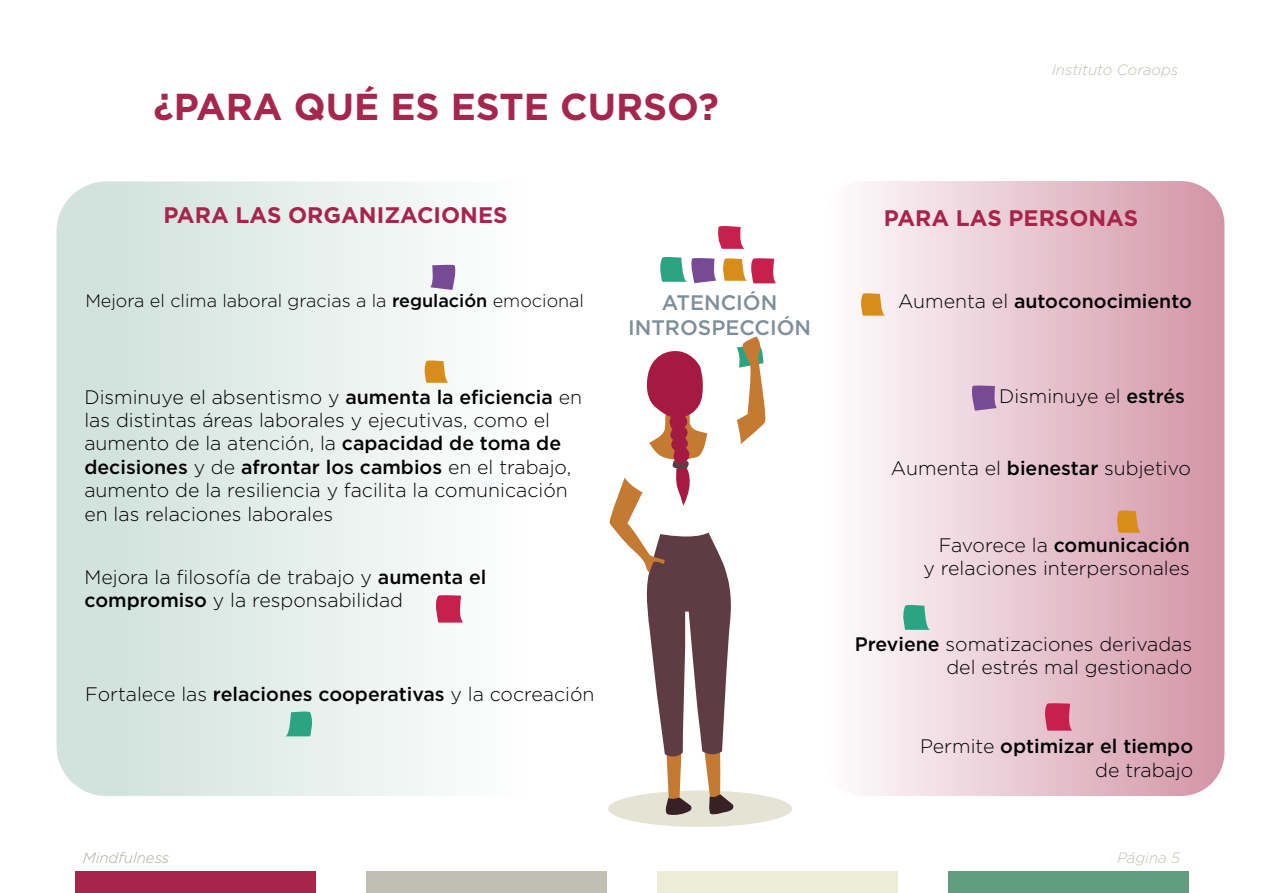
<style>
.page{position:relative;width:1263px;height:893px;background:#fff}
.page>*{position:absolute;margin:0;border:0;box-sizing:border-box;transform-origin:0 0}
.t1{font:700 37.5px "Gotham";color:#a6274e}
.t2{font:700 22.5px "Gotham";color:#a7254d}
.t3{font:500 21px/25.2px "Gotham";color:#7e8f9a;text-align:center}
.t4{font:300 19.5px/23.4px "Gotham";color:#000;text-align:right}
.t5{font:500 19.5px/23.4px "Gotham";color:#000;text-align:right}
.t6{font:300 18px "Gotham";color:#000}
.t7{font:italic 300 15px "Gotham";color:#c1bfb1}
.t8{font:italic 300 15px "Gotham";color:#aeac9d}
.s1{font-weight:500}
.s2{font-weight:300}
</style>
<div class="page">
<svg style="left:57px;top:181px;width:407px;height:615px"></svg>
<div style="left:821px;top:181px;width:403px;height:615px;background:linear-gradient(to right,#fff,#d394a7);border-radius:44px"></div>
<div style="left:75px;top:871px;width:240px;height:22px;background:#a7254d"></div>
<div style="left:366px;top:871px;width:240px;height:22px;background:#c1bfb1"></div>
<div style="left:657px;top:871px;width:240px;height:22px;background:#ececd7"></div>
<div style="left:948px;top:871px;width:240px;height:22px;background:#629d80"></div>
<div style="left:608px;top:790px;width:184px;height:37px;background:#e5e4d4;border-radius:50%"></div>
<svg style="left:970px;top:385px;width:27px;height:26px"></svg>
<svg style="left:430px;top:264px;width:27px;height:26px"></svg>
<svg style="left:1042px;top:703px;width:30px;height:28px"></svg>
<svg style="left:433px;top:595px;width:30px;height:28px"></svg>
<svg style="left:859px;top:292px;width:26px;height:24px"></svg>
<svg style="left:422px;top:360px;width:27px;height:23px"></svg>
<svg style="left:1115px;top:510px;width:26px;height:23px"></svg>
<svg style="left:901px;top:604px;width:29px;height:26px"></svg>
<svg style="left:660px;top:256px;width:116px;height:27px"></svg>
<svg style="left:285px;top:710px;width:29px;height:26px"></svg>
<svg style="left:718px;top:226px;width:26px;height:23px"></svg>
<svg style="left:608px;top:336px;width:158px;height:480px"></svg>
<h1 class="t1" style="left:153px;top:82px;width:567px">¿PARA QUÉ ES ESTE CURSO?</h1>
<p class="t7" style="left:1052px;top:60px;width:128px">Instituto Coraops</p>
<p class="t2" style="left:163px;top:200px;width:346px">PARA LAS ORGANIZACIONES</p>
<p class="t2" style="left:884px;top:203px;width:256px">PARA LAS PERSONAS</p>
<p class="t3" style="left:628px;top:290px;width:184px">ATENCIÓN<br>INTROSPECCIÓN</p>
<p class="t6" style="left:85px;top:289px;width:500px">Mejora el clima laboral gracias a la <span class="s1">regulación</span> emocional</p>
<p class="t5" style="left:898px;top:289px;width:295px"><span class="s2">Aumenta el</span> autoconocimiento</p>
<p class="t4" style="left:84px;top:384px;width:499px;text-align:left">Disminuye el absentismo y <span class="s1">aumenta la eficiencia</span> en las distintas áreas laborales y ejecutivas, como el aumento de la atención, la <span class="s1">capacidad de toma de decisiones</span> y de <span class="s1">afrontar los cambios</span> en el trabajo, aumento de la resiliencia y facilita la comunicación en las relaciones laborales</p>
<p class="t4" style="left:85px;top:564px;width:403px;text-align:left">Mejora la filosofía de trabajo y <span class="s1">aumenta el compromiso</span> y la responsabilidad</p>
<p class="t4" style="left:85px;top:682px;width:511px">Fortalece las <span class="s1">relaciones cooperativas</span> y la cocreación</p>
<p class="t4" style="left:999px;top:384px;width:187px">Disminuye el <span class="s1">estrés</span></p>
<p class="t4" style="left:891px;top:456px;width:301px">Aumenta el <span class="s1">bienestar</span> subjetivo</p>
<p class="t4" style="left:924px;top:533px;width:268px">Favorece la <span class="s1">comunicación </span>y relaciones interpersonales</p>
<p class="t4" style="left:855px;top:632px;width:339px"><span class="s1">Previene</span> somatizaciones derivadas del estrés mal gestionado</p>
<p class="t5" style="left:920px;top:734px;width:275px"><span class="s2">Permite</span> optimizar el tiempo <span class="s2">de trabajo</span></p>
<p class="t8" style="left:83px;top:848px;width:88px">Mindfulness</p>
<p class="t7" style="left:1117px;top:848px;width:65px">Página 5</p>
</div>
